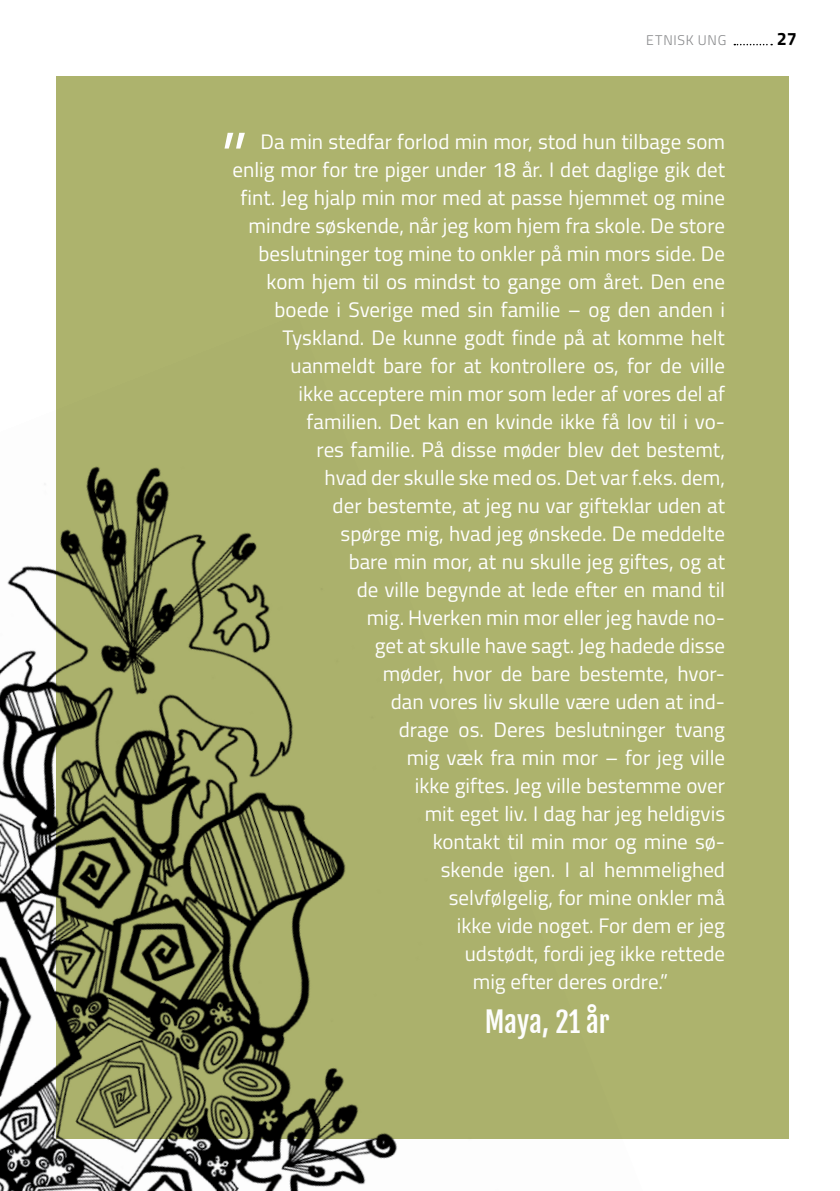
<style>
.page{position:relative;width:840px;height:1191px;background:#fff}
.page>*{position:absolute;margin:0;border:0;box-sizing:border-box;transform-origin:0 0}
.t1{font:28px "Fjalla One";color:#fff}
.t2{font:21px "Titillium Web";color:#fff}
.t3{font:700 18px "Titillium Web";color:#000}
.t4{font:300 14px "Titillium Web";letter-spacing:.055em;color:#87888a}
</style>
<div class="page">
<svg style="left:734px;top:44px;width:37px;height:1px"></svg>
<div style="left:57px;top:77px;width:731px;height:1062px;background:#adb36d"></div>
<svg style="left:224px;top:133px;width:21px;height:16px"></svg>
<img style="left:0;top:314px;width:398px;height:877px">
<p class="t4" style="left:645px;top:30px;width:82px">ETNISK UNG</p>
<p class="t3" style="left:776px;top:25px;width:22px">27</p>
<p class="t2" style="left:260px;top:126px;width:466px">Da min stedfar forlod min mor, stod hun tilbage som</p>
<p class="t2" style="left:232px;top:154px;width:494px">enlig mor for tre piger under 18 år. I det daglige gik det</p>
<p class="t2" style="left:240px;top:182px;width:486px">fint. Jeg hjalp min mor med at passe hjemmet og mine</p>
<p class="t2" style="left:248px;top:210px;width:477px">mindre søskende, når jeg kom hjem fra skole. De store</p>
<p class="t2" style="left:258px;top:238px;width:468px">beslutninger tog mine to onkler på min mors side. De</p>
<p class="t2" style="left:266px;top:266px;width:460px">kom hjem til os mindst to gange om året. Den ene</p>
<p class="t2" style="left:274px;top:294px;width:452px">boede i Sverige med sin familie – og den anden i</p>
<p class="t2" style="left:282px;top:322px;width:443px">Tyskland. De kunne godt finde på at komme helt</p>
<p class="t2" style="left:290px;top:350px;width:435px">uanmeldt bare for at kontrollere os, for de ville</p>
<p class="t2" style="left:298px;top:378px;width:428px">ikke acceptere min mor som leder af vores del af</p>
<p class="t2" style="left:306px;top:406px;width:420px">familien. Det kan en kvinde ikke få lov til i vo-</p>
<p class="t2" style="left:316px;top:434px;width:409px">res familie. På disse møder blev det bestemt,</p>
<p class="t2" style="left:324px;top:462px;width:401px">hvad der skulle ske med os. Det var f.eks. dem,</p>
<p class="t2" style="left:332px;top:490px;width:393px">der bestemte, at jeg nu var gifteklar uden at</p>
<p class="t2" style="left:340px;top:518px;width:386px">spørge mig, hvad jeg ønskede. De meddelte</p>
<p class="t2" style="left:348px;top:546px;width:378px">bare min mor, at nu skulle jeg giftes, og at</p>
<p class="t2" style="left:356px;top:574px;width:370px">de ville begynde at lede efter en mand til</p>
<p class="t2" style="left:366px;top:602px;width:360px">mig. Hverken min mor eller jeg havde no-</p>
<p class="t2" style="left:374px;top:630px;width:352px">get at skulle have sagt. Jeg hadede disse</p>
<p class="t2" style="left:382px;top:658px;width:344px">møder, hvor de bare bestemte, hvor-</p>
<p class="t2" style="left:390px;top:686px;width:335px">dan vores liv skulle være uden at ind-</p>
<p class="t2" style="left:398px;top:714px;width:327px">drage os. Deres beslutninger tvang</p>
<p class="t2" style="left:406px;top:742px;width:320px">mig væk fra min mor – for jeg ville</p>
<p class="t2" style="left:414px;top:770px;width:311px">ikke giftes. Jeg ville bestemme over</p>
<p class="t2" style="left:424px;top:798px;width:302px">mit eget liv. I dag har jeg heldigvis</p>
<p class="t2" style="left:432px;top:826px;width:294px">kontakt til min mor og mine sø-</p>
<p class="t2" style="left:440px;top:854px;width:285px">skende igen. I al hemmelighed</p>
<p class="t2" style="left:448px;top:882px;width:277px">selvfølgelig, for mine onkler må</p>
<p class="t2" style="left:456px;top:910px;width:269px">ikke vide noget. For dem er jeg</p>
<p class="t2" style="left:464px;top:938px;width:261px">udstødt, fordi jeg ikke rettede</p>
<p class="t2" style="left:472px;top:966px;width:197px">mig efter deres ordre.”</p>
<h1 class="t1" style="left:484px;top:1004px;width:126px">Maya, 21 år</h1>
</div>
